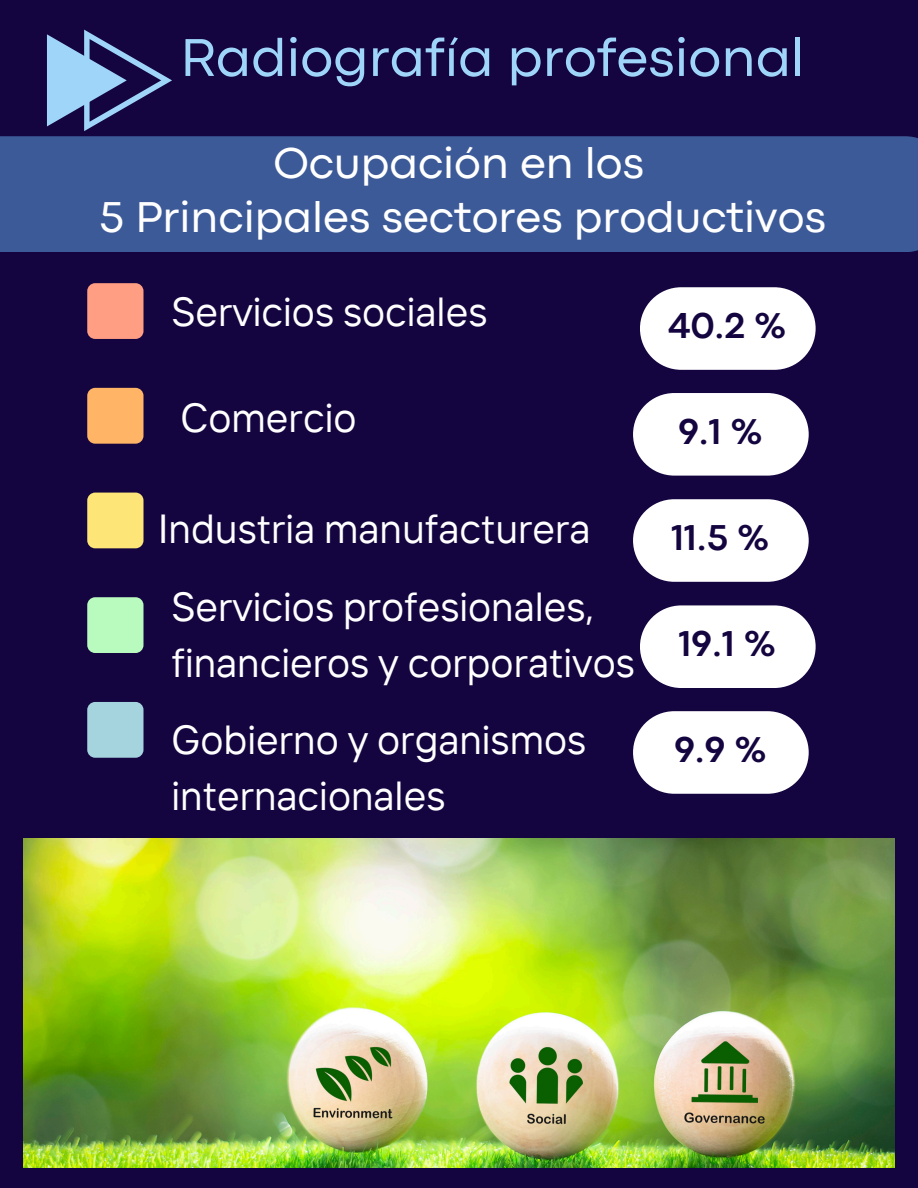
<style>
.page{position:relative;width:918px;height:1188px;background:#140540}
.page>*{position:absolute;margin:0;border:0;box-sizing:border-box;transform-origin:0 0}
.t1{font:55.5px "Codec Pro";color:#9ed5f8}
.t2{font:45px "Codec Pro";color:#fff}
.t3{font:40.5px/56.2px "TT Interphases";color:#fff}
.t4{font:700 37.5px "Codec Pro";color:#140540}
</style>
<div class="page">
<div style="left:0;top:136px;width:918px;height:116px;background:#3d5a98"></div>
<div style="left:87px;top:283px;width:57px;height:56px;background:#ff9e83;border-radius:8px"></div>
<div style="left:87px;top:388px;width:57px;height:56px;background:#ffb466;border-radius:8px"></div>
<div style="left:87px;top:493px;width:57px;height:55px;background:#fee578;border-radius:8px"></div>
<div style="left:87px;top:597px;width:57px;height:56px;background:#b9fbbf;border-radius:8px"></div>
<div style="left:87px;top:702px;width:57px;height:56px;background:#a5d4df;border-radius:8px"></div>
<img style="left:23px;top:839px;width:872px;height:329px">
<svg style="left:47px;top:30px;width:125px;height:101px"></svg>
<div style="left:640px;top:287px;width:176px;height:83px;background:#fff;border-radius:41px"></div>
<div style="left:640px;top:605px;width:176px;height:83px;background:#fff;border-radius:41px"></div>
<div style="left:633px;top:711px;width:176px;height:83px;background:#fff;border-radius:41px"></div>
<div style="left:633px;top:499px;width:176px;height:83px;background:#fff;border-radius:41px"></div>
<div style="left:633px;top:393px;width:176px;height:83px;background:#fff;border-radius:41px"></div>
<h2 class="t1" style="left:180px;top:38px;width:626px">Radiografía profesional</h2>
<p class="t2" style="left:273px;top:148px;width:372px">Ocupación en los</p>
<h2 class="t2" style="left:99px;top:202px;width:729px">5 Principales sectores productivos</h2>
<h2 class="t3" style="left:172px;top:283px;width:317px">Servicios sociales</h2>
<p class="t3" style="left:180px;top:388px;width:177px">Comercio</p>
<h2 class="t3" style="left:158px;top:500px;width:434px">Industria manufacturera</h2>
<h2 class="t3" style="left:172px;top:577px;width:465px">Servicios profesionales, financieros y corporativos</h2>
<p class="t3" style="left:172px;top:710px;width:416px">Gobierno y organismos internacionales</p>
<h1 class="t4" style="left:669px;top:312px;width:120px">40.2 %</h1>
<p class="t4" style="left:678px;top:418px;width:86px">9.1 %</p>
<h2 class="t4" style="left:672px;top:524px;width:100px">11.5 %</h2>
<h2 class="t4" style="left:679px;top:630px;width:99px">19.1 %</h2>
<p class="t4" style="left:674px;top:736px;width:94px">9.9 %</p>
</div>
